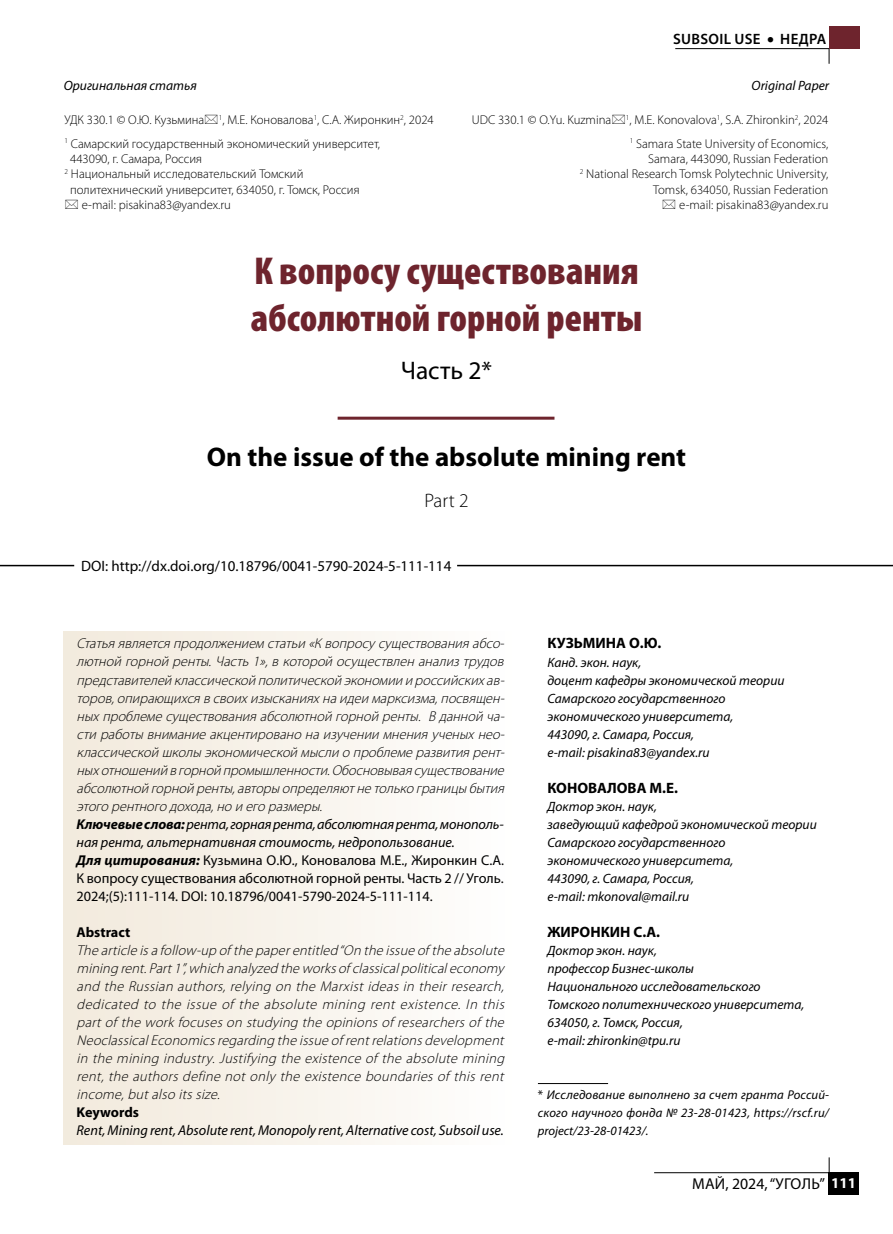
<style>
.page{position:relative;width:893px;height:1234px;background:#fff}
.page>*{position:absolute;margin:0;border:0;box-sizing:border-box;transform-origin:0 0}
.t1{font:900 condensed 39px/46.8px "Myriad Pro";color:#6e242d}
.t2{font:700 27px "Myriad Pro";color:#000}
.t3{font:25.5px "Myriad Pro";color:#000}
.t4{font:300 19.5px "Myriad Pro";color:#000}
.t5{font:15.75px "Myriad Pro";color:#000}
.t6{font:15px "Myriad Pro";color:#000}
.t7{font:700 15px "Myriad Pro";color:#000}
.t8{font:600 15px "Myriad Pro";letter-spacing:.02em;color:#000}
.t9{font:italic 300 14.25px/18px "Myriad Pro";letter-spacing:.015em;color:#000}
.t10{font:italic 14.25px "Myriad Pro";color:#000}
.t11{font:700 14.25px "Myriad Pro";color:#000}
.t12{font:italic 13.5px/18px "Myriad Pro";color:#000}
.t13{font:300 12.75px/15.3px "Myriad Pro";color:#000;text-align:right}
.t14{font:italic 12.75px/18px "Myriad Pro";letter-spacing:.015em;color:#000;text-align:justify}
.s1{font-weight:700}
.s2{font-weight:400}
.s3{font-weight:400;font-style:normal}
.s4{font-style:normal}
.s5{font-weight:700;font-size:15px;color:#fff}
</style>
<div class="page">
<div style="left:64px;top:631px;width:453px;height:513px;background:linear-gradient(to right,#f2e9db,#fffefd)"></div>
<div style="left:829px;top:1171px;width:30px;height:23px;background:#000"></div>
<hr style="left:654px;top:1171px;width:175px;height:1px;background:#000">
<svg style="left:829px;top:1157px;width:1px;height:15px"></svg>
<hr style="left:675px;top:48px;width:154px;height:1px;background:#000">
<svg style="left:829px;top:49px;width:1px;height:15px"></svg>
<div style="left:829px;top:27px;width:31px;height:22px;background:#6e242d"></div>
<hr style="left:338px;top:416px;width:216px;height:3px;background:#6e242d">
<hr style="left:0;top:564px;width:74px;height:2px;background:#000">
<hr style="left:457px;top:564px;width:436px;height:2px;background:#000">
<hr style="left:538px;top:1082px;width:70px;height:1px;background:#000">
<p class="t8" style="left:673px;top:30px;width:155px">SUBSOIL USE • НЕДРА</p>
<p class="t12" style="left:64px;top:76px;width:135px">Оригинальная статья</p>
<p class="t12" style="left:752px;top:76px;width:79px">Original Paper</p>
<p class="t13" style="left:65px;top:108px;width:371px;line-height:23.9px;text-align:left">УДК 330.1 © О.Ю. Кузьмина <sup>1</sup>, М.Е. Коновалова<sup>1</sup>, С.А. Жиронкин<sup>2</sup>, 2024<br><sup>1</sup> Самарский государственный экономический университет,</p>
<p class="t13" style="left:70px;top:151px;width:133px">443090, г. Самара, Россия</p>
<p class="t13" style="left:65px;top:166px;width:240px"><sup>2</sup> Национальный исследовательский Томский</p>
<p class="t13" style="left:70px;top:182px;width:291px">политехнический университет, 634050, г. Томск, Россия</p>
<p class="t13" style="left:82px;top:197px;width:151px">e-mail: pisakina83@yandex.ru</p>
<p class="t13" style="left:472px;top:108px;width:358px;line-height:23.9px">UDC 330.1 © O.Yu. Kuzmina <sup>1</sup>, M.E. Konovalova<sup>1</sup>, S.A. Zhironkin<sup>2</sup>, 2024<br><sup>1</sup> Samara State University of Economics,</p>
<p class="t13" style="left:580px;top:151px;width:250px">Samara, 443090, Russian Federation<br><sup>2</sup> National Research Tomsk Polytechnic University, Tomsk, 634050, Russian Federation<br>e-mail: pisakina83@yandex.ru</p>
<h1 class="t1" style="left:251px;top:248px;width:393px">К вопросу существования абсолютной горной ренты</h1>
<h3 class="t3" style="left:401px;top:354px;width:93px">Часть 2*</h3>
<h2 class="t2" style="left:207px;top:439px;width:481px">On the issue of the absolute mining rent</h2>
<h3 class="t4" style="left:424px;top:488px;width:46px">Part 2</h3>
<p class="t6" style="left:81px;top:556px;width:372px">DOI: http://dx.doi.org/10.18796/0041-5790-2024-5-111-114</p>
<p class="t9" style="left:77px;top:634px;width:433px">Статьяявляетсяпродолжением статьи «Квопросусуществованияабсо&shy;лютной горной ренты.Часть1»,вкоторой осуществлен анализтрудов представителей классической политической экономии и российскихав&shy;торов,опирающихсявсвоихизысканияхнаидеи марксизма,посвящен&shy;ныхпроблемесуществованияабсолютной горной ренты. Вданной ча&shy;сти работы вниманиеакцентировано наизучении мненияученыхнео&shy;классической школы экономической мысли о проблемеразвитиярент&shy;ныхотношений вгорной промышленности.Обосновываясуществование абсолютной горной ренты,авторы определяютнетолько границы бытия этого рентного дохода,но и его размеры.<br><span class="s1">Ключевые слова:</span> <span class="s2">рента, горная рента, абсолютная рента, монополь&shy;ная рента, альтернативная стоимость, недропользование.<br></span><span class="s1">Для цитирования:</span> <span class="s3">Кузьмина О.Ю., Коновалова М.Е., Жиронкин С.А.<br>К вопросу существования абсолютной горной ренты. Часть 2 // Уголь.<br>2024;(5):111-114. DOI: 10.18796/0041-5790-2024-5-111-114.</span></p>
<p class="t11" style="left:77px;top:922px;width:55px">Abstract</p>
<p class="t9" style="left:77px;top:940px;width:433px;text-align:justify">The article isafollow-up of the paperentitled “On the issue of the absolute mining rent.Part1”,which analyzed the worksof classicalpoliticaleconomy and the Russian authors,relying on the Marxistideasin theirresearch, dedicated to the issue of the absolute mining rent existence. In this partof the workfocuseson studying the opinionsof researchersof the NeoclassicalEconomicsregarding the issue of rentrelationsdevelopment in the mining industry.Justifying the existence of the absolute mining rent,the authorsdefine notonly the existence boundariesof thisrent income,butalso itssize.</p>
<p class="t11" style="left:77px;top:1102px;width:64px">Keywords</p>
<p class="t10" style="left:77px;top:1120px;width:429px">Rent, Mining rent, Absolute rent, Monopoly rent, Alternative cost, Subsoil use.</p>
<p class="t7" style="left:547px;top:633px;width:116px">КУЗЬМИНА О.Ю.</p>
<p class="t12" style="left:547px;top:652px;width:239px">Канд. экон. наук,<br>доцент кафедры экономической теории<br>Самарского государственного экономического университета,<br>443090, г. Самара, Россия,<br>e-mail: pisakina83@yandex.ru</p>
<p class="t7" style="left:547px;top:777px;width:132px">КОНОВАЛОВА М.Е.</p>
<p class="t12" style="left:547px;top:796px;width:271px">Доктор экон. наук,<br>заведующий кафедрой экономической теории<br>Самарского государственного экономического университета,<br>443090, г. Самара, Россия,<br>e-mail: mkonoval@mail.ru</p>
<p class="t7" style="left:547px;top:921px;width:114px">ЖИРОНКИН С.А.</p>
<p class="t12" style="left:547px;top:940px;width:258px">Доктор экон. наук,<br>профессор Бизнес-школы<br>Национального исследовательского<br>Томского политехнического университета,<br>634050, г. Томск, Россия,<br>e-mail: zhironkin@tpu.ru</p>
<p class="t14" style="left:538px;top:1085px;width:293px"><span class="s4">*</span> Исследование выполнено за счет гранта Россий&shy;ского научного фонда № 23-28-01423, https://rscf.ru/ project/23-28-01423/.</p>
<p class="t5" style="left:692px;top:1173px;width:166px">ма й, 2024, “УГОЛЬ” <span class="s5">111</span></p>
</div>
